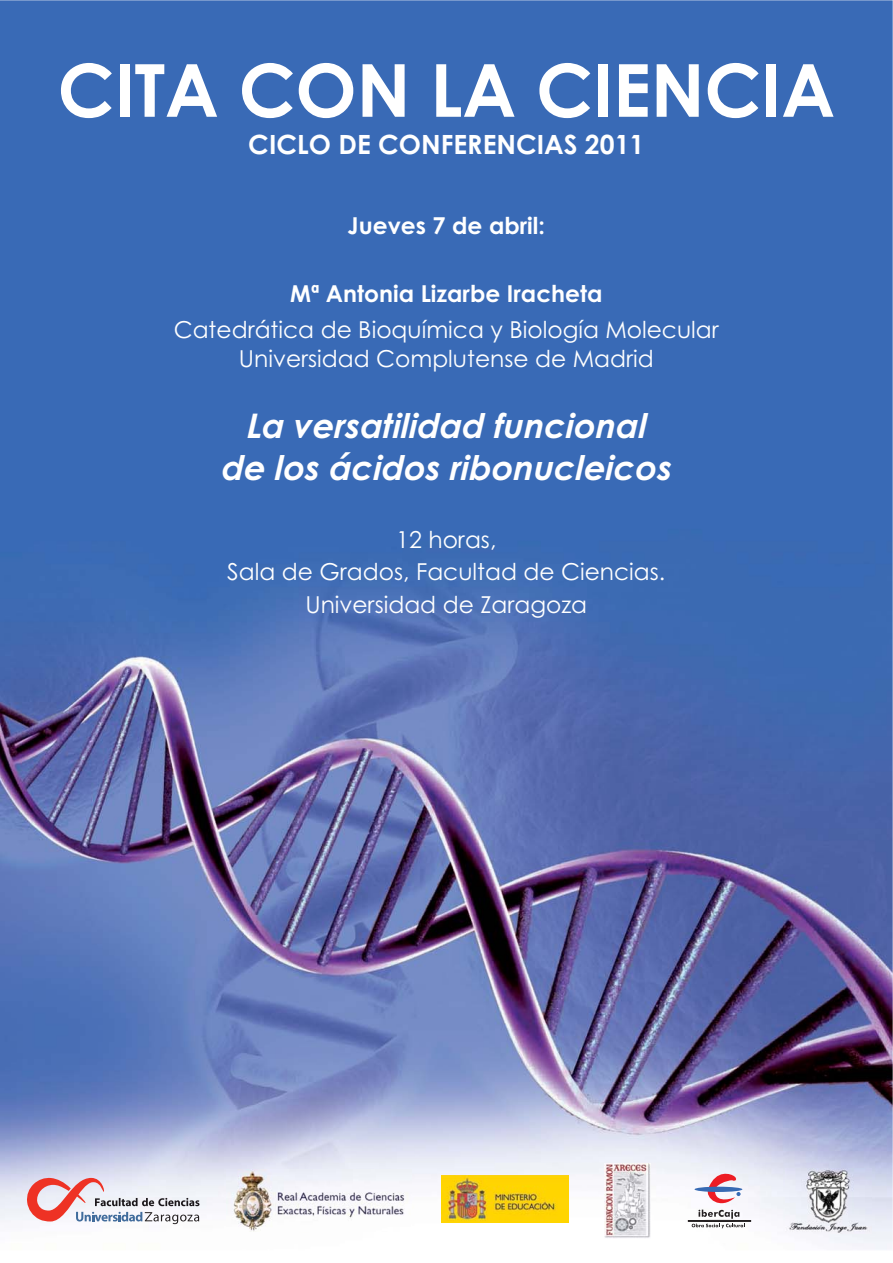
<style>
.page{position:relative;width:893px;height:1263px;background:#fff}
.page>*{position:absolute;margin:0;border:0;box-sizing:border-box;transform-origin:0 0}
.t1{font:700 73.2px "Century Gothic";letter-spacing:-.005em;color:#fff}
.t2{font:italic 700 33.9px/41.5px "Century Gothic";color:#fff;text-align:center}
.t3{font:700 26.55px "Century Gothic";color:#fff}
.t4{font:23.25px/32.5px "Century Gothic";color:#fff;text-align:center}
.t5{font:700 23.25px "Century Gothic";color:#fff}
</style>
<div class="page">
<img style="left:0;top:0;width:893px;height:1250px">
<img style="left:442px;top:1175px;width:127px;height:48px">
<svg style="left:26px;top:1177px;width:173px;height:47px"></svg>
<svg style="left:692px;top:1168px;width:53px;height:60px"></svg>
<div style="left:687px;top:1220px;width:64px;height:2px;border:1px solid #231f20;border-radius:50%"></div>
<img style="left:604px;top:1164px;width:46px;height:75px">
<img style="left:226px;top:1170px;width:186px;height:61px">
<img style="left:785px;top:1169px;width:86px;height:65px">
<h1 class="t1" style="left:58px;top:49px;width:779px">CITA CON LA CIENCIA</h1>
<p class="t3" style="left:248px;top:129px;width:397px">CICLO DE CONFERENCIAS 2011</p>
<p class="t5" style="left:348px;top:213px;width:199px">Jueves 7 de abril:</p>
<p class="t5" style="left:290px;top:281px;width:314px">Mª Antonia Lizarbe Iracheta</p>
<p class="t4" style="left:174px;top:317px;width:547px;line-height:29.5px">Catedrática de Bioquímica y Biología Molecular<br>Universidad Complutense de Madrid</p>
<h2 class="t2" style="left:221px;top:406px;width:452px">La versatilidad funcional de los ácidos ribonucleicos</h2>
<p class="t4" style="left:227px;top:525px;width:439px">12 horas,<br>Sala de Grados, Facultad de Ciencias.<br>Universidad de Zaragoza</p>
</div>
